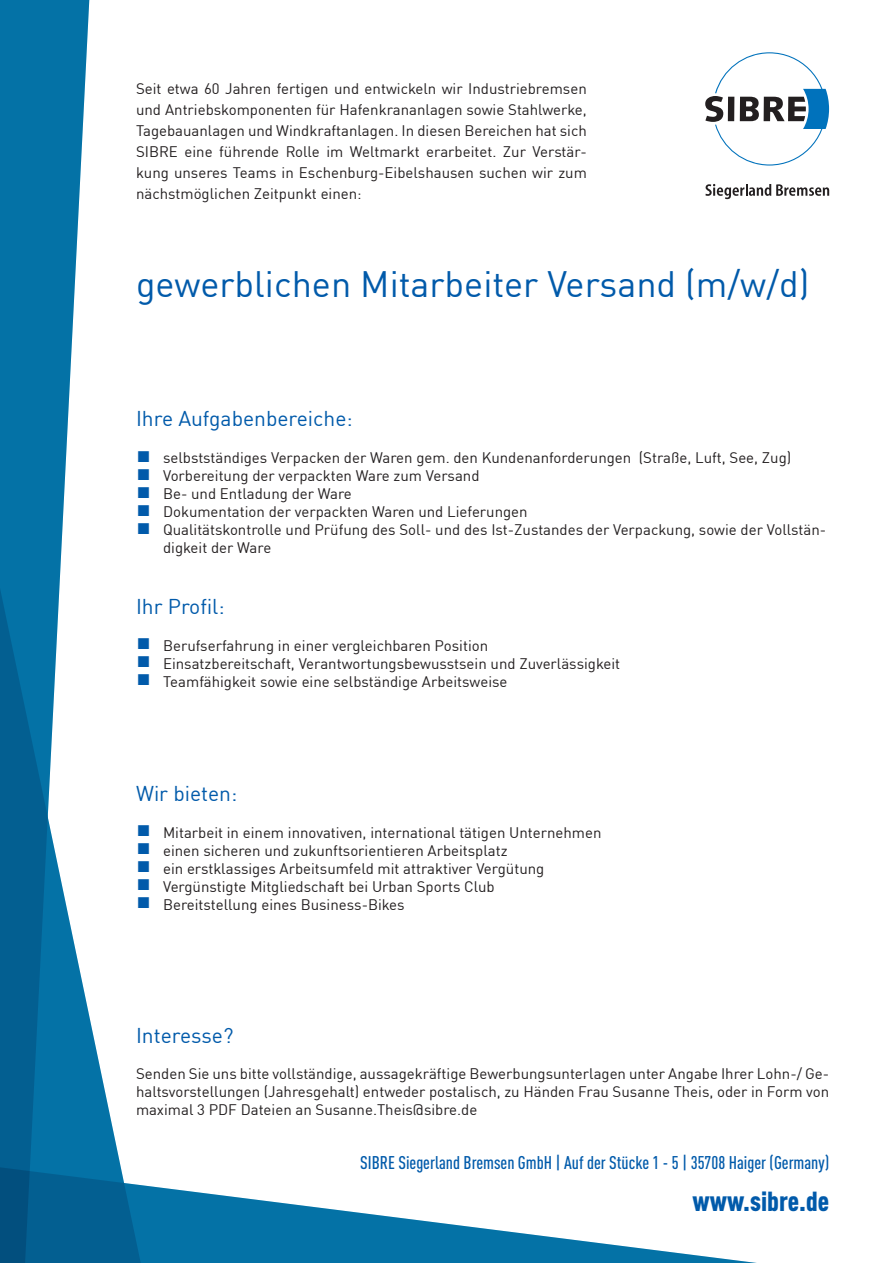
<style>
.page{position:relative;width:893px;height:1263px;background:#fff}
.page>*{position:absolute;margin:0;border:0;box-sizing:border-box;transform-origin:0 0}
.t1{font:36px "DINOT";color:#015aaa}
.t2{font:900 condensed 27.15px "DINOT";color:#015aaa}
.t3{font:21px "DINOT";color:#015aaa}
.t4{font:500 condensed 18.15px "DINOT";color:#015aaa}
.Absatzformat_1{font:15px/21px "DINOT";color:#231f20;text-align:justify}
.s1{color:#015aaa}
</style>
<div class="page">
<svg style="left:705px;top:184px;width:124px;height:15px"></svg>
<svg style="left:705px;top:52px;width:124px;height:114px"></svg>
<svg style="left:0;top:0;width:89px;height:588px;fill:#0472a6"></svg>
<svg style="left:0;top:588px;width:121px;height:579px"></svg>
<svg style="left:0;top:1167px;width:757px;height:96px"></svg>
<p class="Absatzformat_1" style="left:136px;top:77px;width:452px">Seit etwa 60 Jahren fertigen und entwickeln wir Industriebremsen und Antriebskomponenten für Hafenkrananlagen sowie Stahlwerke, Tagebauanlagen und Windkraftanlagen. In diesen Bereichen hat sich SIBRE eine führende Rolle im Weltmarkt erarbeitet. Zur Verstär&shy;kung unseres Teams in Eschenburg-Eibelshausen suchen wir zum nächstmöglichen Zeitpunkt einen:</p>
<p class="t1" style="left:136px;top:256px;width:675px">gewerblichen Mitarbeiter Versand (m/w/d)</p>
<p class="t3" style="left:136px;top:403px;width:218px">Ihre Aufgabenbereiche:</p>
<p class="Absatzformat_1" style="left:136px;top:446px;width:657px"><span class="s1">■</span> selbstständiges Verpacken der Waren gem. den Kundenanforderungen (Straße, Luft, See, Zug)</p>
<p class="Absatzformat_1" style="left:136px;top:464px;width:345px"><span class="s1">■</span> Vorbereitung der verpackten Ware zum Versand</p>
<p class="Absatzformat_1" style="left:136px;top:482px;width:217px"><span class="s1">■</span> Be- und Entladung der Ware</p>
<p class="Absatzformat_1" style="left:136px;top:500px;width:393px"><span class="s1">■</span> Dokumentation der verpackten Waren und Lieferungen</p>
<p class="Absatzformat_1" style="left:163px;top:519px;width:665px;line-height:18px;text-indent:-27px"><span class="s1">■</span> Qualitätskontrolle und Prüfung des Soll- und des Ist-Zustandes der Verpackung, sowie der Vollstän&shy;digkeit der Ware</p>
<p class="t3" style="left:136px;top:590px;width:90px">Ihr Profil:</p>
<p class="Absatzformat_1" style="left:136px;top:633px;width:354px"><span class="s1">■</span> Berufserfahrung in einer vergleichbaren Position</p>
<p class="Absatzformat_1" style="left:136px;top:651px;width:486px"><span class="s1">■</span> Einsatzbereitschaft, Verantwortungsbewusstsein und Zuverlässigkeit</p>
<p class="Absatzformat_1" style="left:136px;top:669px;width:373px"><span class="s1">■</span> Teamfähigkeit sowie eine selbständige Arbeitsweise</p>
<p class="t3" style="left:136px;top:778px;width:103px">Wir bieten:</p>
<p class="Absatzformat_1" style="left:136px;top:821px;width:467px"><span class="s1">■</span> Mitarbeit in einem innovativen, international tätigen Unternehmen</p>
<p class="Absatzformat_1" style="left:136px;top:839px;width:373px"><span class="s1">■</span> einen sicheren und zukunftsorientieren Arbeitsplatz</p>
<p class="Absatzformat_1" style="left:136px;top:857px;width:410px"><span class="s1">■</span> ein erstklassiges Arbeitsumfeld mit attraktiver Vergütung</p>
<p class="Absatzformat_1" style="left:136px;top:875px;width:360px"><span class="s1">■</span> Vergünstigte Mitgliedschaft bei Urban Sports Club</p>
<p class="Absatzformat_1" style="left:136px;top:893px;width:270px"><span class="s1">■</span> Bereitstellung eines Business-Bikes</p>
<p class="t3" style="left:136px;top:1019px;width:99px">Interesse?</p>
<p class="Absatzformat_1" style="left:136px;top:1064px;width:695px;line-height:18px">Senden Sie uns bitte vollständige, aussagekräftige Bewerbungsunterlagen unter Angabe Ihrer Lohn-/ Ge&shy;haltsvorstellungen (Jahresgehalt) entweder postalisch, zu Händen Frau Susanne Theis, oder in Form von maximal 3 PDF Dateien an Susanne.Theis@sibre.de</p>
<p class="t4" style="left:360px;top:1152px;width:470px">SIBRE Siegerland Bremsen GmbH | Auf der Stücke 1 - 5 | 35708 Haiger (Germany)</p>
<h2 class="t2" style="left:692px;top:1185px;width:138px">www.sibre.de</h2>
</div>
